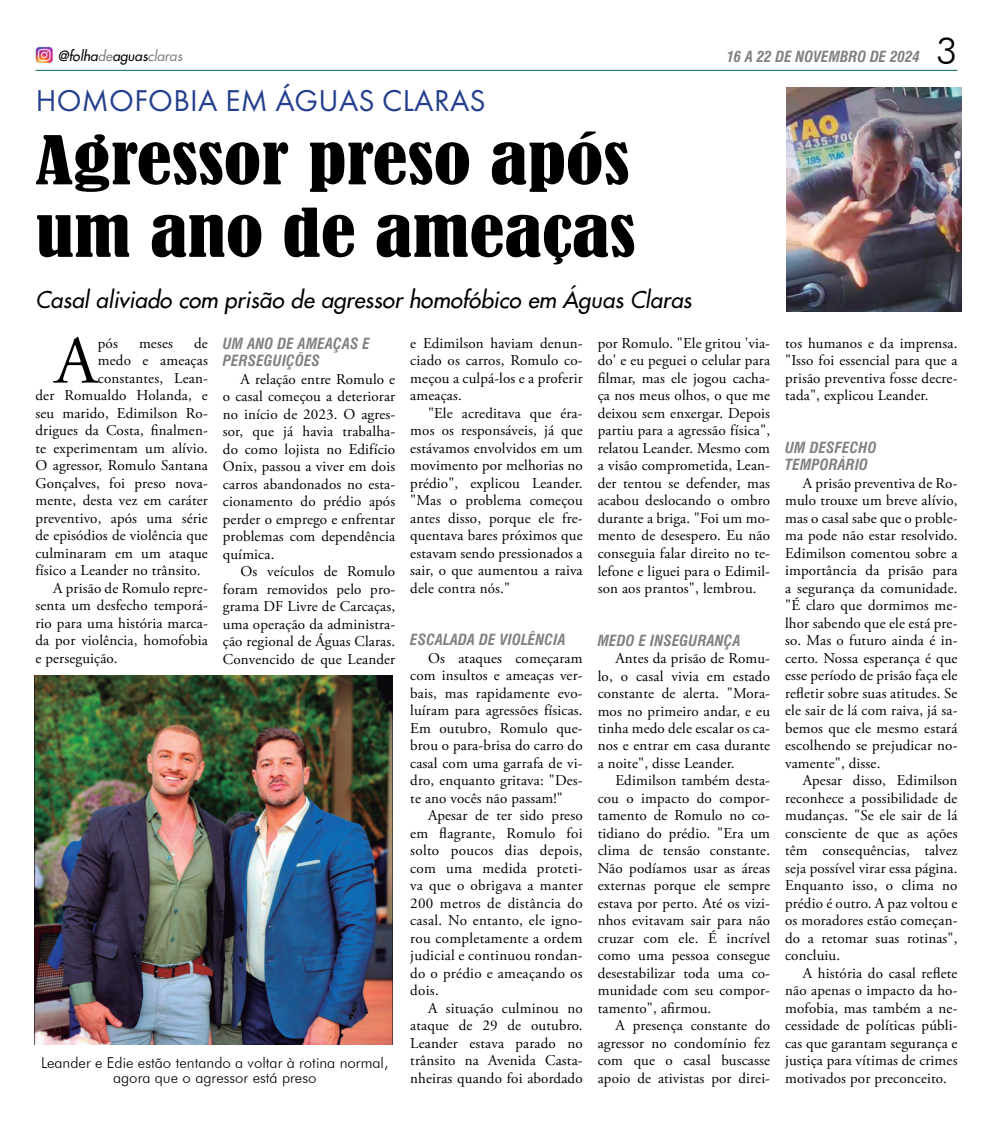
<style>
.page{position:relative;width:993px;height:1134px;background:#fff}
.page>*{position:absolute;margin:0;border:0;box-sizing:border-box;transform-origin:0 0}
.Texto_Materia{font:67.75px "Adobe Garamond Pro";color:#000}
.TITULO_de_Materia{font:condensed 62.5px/72.5px "Bernard";color:#000;scale:1.25 1}
.t1{font:300 37px "Futura BT";color:#000}
.Sutian{font:31.25px "Futura PT";letter-spacing:.01em;color:#253f8e}
.Sutian-2{font:italic 22.5px "Futura 2";color:#000}
.Texto_Materia-2{font:15px/17.5px "Adobe Garamond Pro";letter-spacing:.01em;color:#000;text-align:justify}
.Entretítulo{font:italic 700 condensed 15px/17.5px "Swiss 721 BT";letter-spacing:.01em;color:#808080}
.Legendas{font:300 15px/15px "Futura BT";color:#000;text-align:center}
.t2{font:italic 13.75px "Futura 2";color:#000}
.s1{color:#808080}
</style>
<div class="page">
<hr style="left:35px;top:70px;width:922px;height:1px;background:#00665d">
<img style="left:35px;top:46px;width:18px;height:18px">
<img style="left:786px;top:88px;width:174px;height:224px">
<img style="left:34px;top:675px;width:358px;height:369px">
<p class="t2" style="left:58px;top:47px;width:126px">@folha<span class="s1">de</span>aguas<span class="s1">claras</span></p>
<p class="Entretítulo" style="left:726px;top:48px;width:195px">16 A 22 DE NOVEMBRO DE 2024</p>
<p class="Sutian" style="left:36px;top:82px;width:451px">HOMOFOBIA EM ÁGUAS CLARAS</p>
<p class="TITULO_de_Materia" style="left:36px;top:125px;width:481px">Agressor preso após um ano de ameaças</p>
<p class="Sutian-2" style="left:35px;top:284px;width:657px">Casal aliviado com prisão de agressor homofóbico em Águas Claras</p>
<h3 class="t1" style="left:935px;top:28px;width:23px">3</h3>
<p class="Texto_Materia" style="left:55px;top:320px;width:44px">A</p>
<p class="Texto_Materia-2" style="left:98px;top:335px;width:22px">pós</p>
<p class="Texto_Materia-2" style="left:139px;top:335px;width:35px">meses</p>
<p class="Texto_Materia-2" style="left:194px;top:335px;width:15px">de</p>
<p class="Texto_Materia-2" style="left:98px;top:352px;width:111px">medo e ameaças</p>
<p class="Texto_Materia-2" style="left:98px;top:370px;width:111px">constantes, Lean-</p>
<p class="Texto_Materia-2" style="left:35px;top:387px;width:174px">der Romualdo Holanda, e</p>
<p class="Texto_Materia-2" style="left:35px;top:405px;width:174px">seu marido, Edimilson Ro-</p>
<p class="Texto_Materia-2" style="left:35px;top:422px;width:174px">drigues da Costa, finalmen-</p>
<p class="Texto_Materia-2" style="left:35px;top:440px;width:174px">te experimentam um alívio.</p>
<p class="Texto_Materia-2" style="left:35px;top:457px;width:174px">O agressor, Romulo Santana</p>
<p class="Texto_Materia-2" style="left:35px;top:475px;width:174px">Gonçalves, foi preso nova-</p>
<p class="Texto_Materia-2" style="left:35px;top:492px;width:174px">mente, desta vez em caráter</p>
<p class="Texto_Materia-2" style="left:35px;top:510px;width:174px">preventivo, após uma série</p>
<p class="Texto_Materia-2" style="left:35px;top:527px;width:174px">de episódios de violência que</p>
<p class="Texto_Materia-2" style="left:35px;top:545px;width:174px">culminaram em um ataque</p>
<p class="Texto_Materia-2" style="left:35px;top:562px;width:166px">físico a Leander no trânsito.</p>
<p class="Texto_Materia-2" style="left:35px;top:580px;width:174px;text-indent:18px">A prisão de Romulo repre&shy;senta um desfecho temporá&shy;rio para uma história marca&shy;da por violência, homofobia e perseguição.</p>
<p class="Entretítulo" style="left:223px;top:334px;width:148px">UM ANO DE AMEAÇAS E<br>PERSEGUIÇÕES</p>
<p class="Texto_Materia-2" style="left:223px;top:371px;width:174px;text-indent:18px">A relação entre Romulo e o casal começou a deteriorar no início de 2023. O agres&shy;sor, que já havia trabalha&shy;do como lojista no Edifício Onix, passou a viver em dois carros abandonados no esta&shy;cionamento do prédio após perder o emprego e enfrentar problemas com dependência química.</p>
<p class="Texto_Materia-2" style="left:223px;top:563px;width:174px;text-indent:18px">Os veículos de Romulo foram removidos pelo pro&shy;grama DF Livre de Carcaças, uma operação da administra&shy;ção regional de Águas Claras.<br>Convencido de que Leander</p>
<p class="Legendas" style="left:41px;top:1055px;width:349px">Leander e Edie estão tentando a voltar à rotina normal, agora que o agressor está preso</p>
<p class="Texto_Materia-2" style="left:410px;top:335px;width:174px">e Edimilson haviam denun&shy;ciado os carros, Romulo co&shy;meçou a culpá-los e a proferir ameaças.</p>
<p class="Texto_Materia-2" style="left:410px;top:405px;width:174px;text-indent:18px">"Ele acreditava que éra&shy;mos os responsáveis, já que estávamos envolvidos em um movimento por melhorias no prédio", explicou Leander. "Mas o problema começou antes disso, porque ele fre&shy;quentava bares próximos que estavam sendo pressionados a sair, o que aumentou a raiva dele contra nós."</p>
<p class="Entretítulo" style="left:410px;top:631px;width:157px">ESCALADA DE VIOLÊNCIA</p>
<p class="Texto_Materia-2" style="left:410px;top:650px;width:174px;text-indent:18px">Os ataques começaram com insultos e ameaças ver&shy;bais, mas rapidamente evo&shy;luíram para agressões físicas.<br>Em outubro, Romulo que&shy;brou o para-brisa do carro do casal com uma garrafa de vi&shy;dro, enquanto gritava: "Des&shy;te ano vocês não passam!"</p>
<p class="Texto_Materia-2" style="left:410px;top:807px;width:174px;text-indent:18px">Apesar de ter sido preso em flagrante, Romulo foi solto poucos dias depois, com uma medida proteti&shy;va que o obrigava a manter 200 metros de distância do casal. No entanto, ele igno&shy;rou completamente a ordem judicial e continuou rondan&shy;do o prédio e ameaçando os dois.</p>
<p class="Texto_Materia-2" style="left:410px;top:1000px;width:174px;text-indent:18px">A situação culminou no ataque de 29 de outubro.<br>Leander estava parado no trânsito na Avenida Casta&shy;nheiras quando foi abordado</p>
<p class="Texto_Materia-2" style="left:597px;top:335px;width:174px">por Romulo. "Ele gritou 'via&shy;do' e eu peguei o celular para filmar, mas ele jogou cacha&shy;ça nos meus olhos, o que me deixou sem enxergar. Depois partiu para a agressão física", relatou Leander. Mesmo com a visão comprometida, Lean&shy;der tentou se defender, mas acabou deslocando o ombro durante a briga. "Foi um mo&shy;mento de desespero. Eu não conseguia falar direito no te&shy;lefone e liguei para o Edimil&shy;son aos prantos", lembrou.</p>
<p class="Entretítulo" style="left:597px;top:631px;width:144px">MEDO E INSEGURANÇA</p>
<p class="Texto_Materia-2" style="left:597px;top:650px;width:174px;text-indent:18px">Antes da prisão de Romu&shy;lo, o casal vivia em estado constante de alerta. "Mora&shy;mos no primeiro andar, e eu tinha medo dele escalar os ca&shy;nos e entrar em casa durante a noite", disse Leander.</p>
<p class="Texto_Materia-2" style="left:597px;top:772px;width:174px;text-indent:18px">Edimilson também desta&shy;cou o impacto do compor&shy;tamento de Romulo no co&shy;tidiano do prédio. "Era um clima de tensão constante.<br>Não podíamos usar as áreas externas porque ele sempre estava por perto. Até os vizi&shy;nhos evitavam sair para não cruzar com ele. É incrível como uma pessoa consegue desestabilizar toda uma co&shy;munidade com seu compor&shy;tamento", afirmou.</p>
<p class="Texto_Materia-2" style="left:597px;top:1017px;width:174px;text-indent:18px">A presença constante do agressor no condomínio fez com que o casal buscasse apoio de ativistas por direi-</p>
<p class="Texto_Materia-2" style="left:784px;top:335px;width:174px">tos humanos e da imprensa. "Isso foi essencial para que a prisão preventiva fosse decre&shy;tada", explicou Leander.</p>
<p class="Entretítulo" style="left:784px;top:438px;width:93px">UM DESFECHO<br>TEMPORÁRIO</p>
<p class="Texto_Materia-2" style="left:784px;top:475px;width:174px;text-indent:18px">A prisão preventiva de Ro&shy;mulo trouxe um breve alívio, mas o casal sabe que o proble&shy;ma pode não estar resolvido.<br>Edimilson comentou sobre a importância da prisão para a segurança da comunidade. "É claro que dormimos me&shy;lhor sabendo que ele está pre&shy;so. Mas o futuro ainda é in&shy;certo. Nossa esperança é que esse período de prisão faça ele refletir sobre suas atitudes. Se ele sair de lá com raiva, já sa&shy;bemos que ele mesmo estará escolhendo se prejudicar no&shy;vamente", disse.</p>
<p class="Texto_Materia-2" style="left:784px;top:772px;width:174px;text-indent:18px">Apesar disso, Edimilson reconhece a possibilidade de mudanças. "Se ele sair de lá consciente de que as ações têm consequências, talvez seja possível virar essa página.<br>Enquanto isso, o clima no prédio é outro. A paz voltou e os moradores estão começan&shy;do a retomar suas rotinas", concluiu.</p>
<p class="Texto_Materia-2" style="left:784px;top:965px;width:174px;text-indent:18px">A história do casal reflete não apenas o impacto da ho&shy;mofobia, mas também a ne&shy;cessidade de políticas públi&shy;cas que garantam segurança e justiça para vítimas de crimes motivados por preconceito.</p>
</div>
